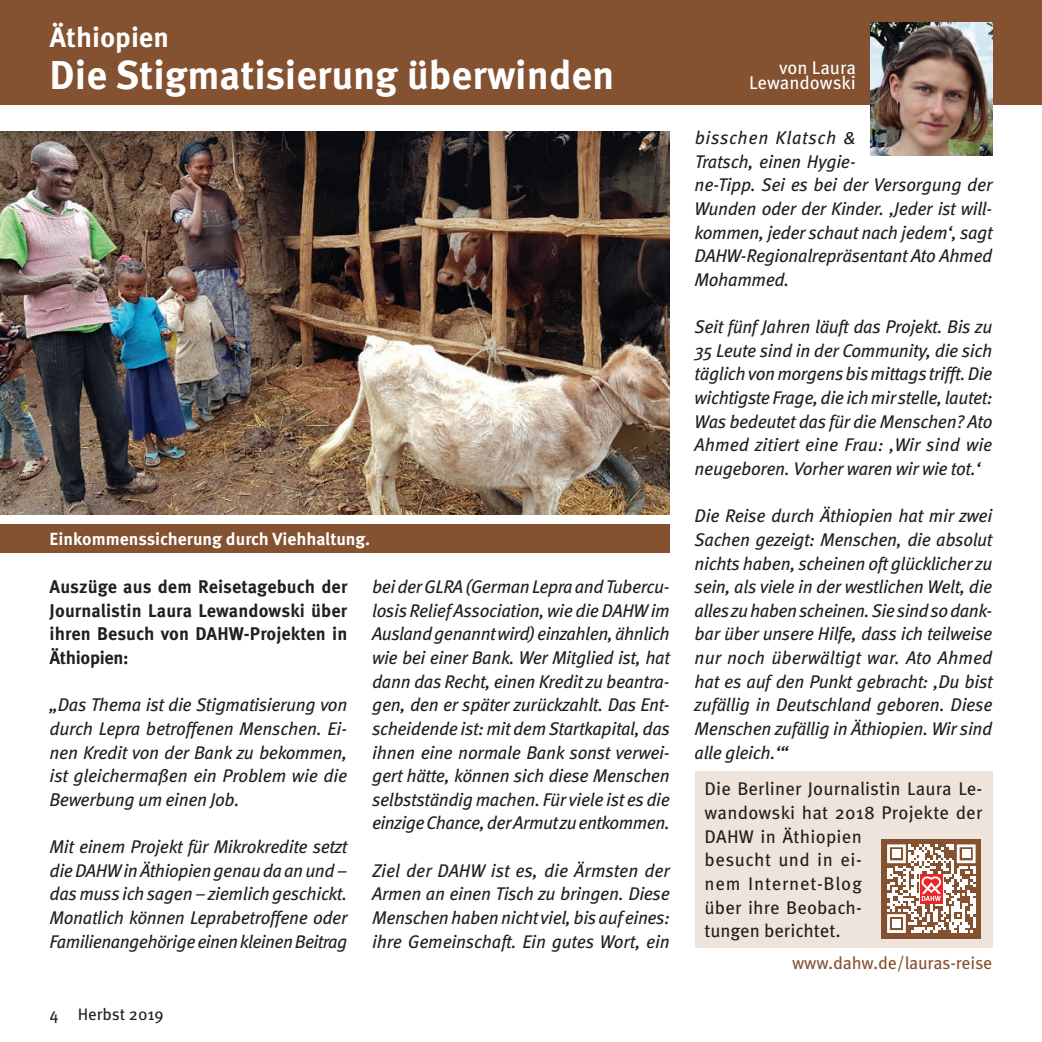
<style>
.page{position:relative;width:1042px;height:1042px;background:#fff}
.page>*{position:absolute;margin:0;border:0;box-sizing:border-box;transform-origin:0 0}
.t1{font:700 40.25px "Meta OT";color:#fff}
.t2{font:700 28px "Meta OT";color:#fff}
.t3{font:italic 18.38px/23.6px "Meta OT";letter-spacing:-.02em;color:#231f20;text-align:justify}
.t4{font:18.38px/23.6px "Meta OT";letter-spacing:.005em;color:#231f20}
.t5{font:700 18.38px/23.6px "Meta OT";color:#231f20;text-align:justify}
.t6{font:18.38px/15.8px "Meta OT";color:#fff;text-align:right}
.t7{font:700 17.5px "Meta OT";color:#fff}
.t8{font:17.5px "Meta OT";letter-spacing:-.01em;color:#855231}
.t9{font:16.62px "Meta OT";color:#231f20}
</style>
<div class="page">
<div style="left:694px;top:771px;width:298px;height:176px;background:#eee4db"></div>
<div style="left:0;top:0;width:1042px;height:104px;background:#855231"></div>
<div style="left:0;top:524px;width:670px;height:28px;background:#855231"></div>
<img style="left:0;top:131px;width:670px;height:383px">
<div style="left:882px;top:839px;width:99px;height:99px;background:#855231"></div>
<svg style="left:887px;top:844px;width:88px;height:89px"></svg>
<img style="left:871px;top:23px;width:121px;height:133px">
<h2 class="t2" style="left:50px;top:20px;width:121px">Äthiopien</h2>
<h1 class="t1" style="left:50px;top:50px;width:566px">Die Stigmatisierung überwinden</h1>
<p class="t7" style="left:50px;top:527px;width:322px">Einkommenssicherung durch Viehhaltung.</p>
<p class="t5" style="left:50px;top:575px;width:299px">Auszüge aus dem Reisetagebuch der Journalistin Laura Lewandowski über ihren Besuch von DAHW-Projekten in Äthiopien:</p>
<p class="t3" style="left:50px;top:694px;width:299px">„Das Thema ist die Stigmatisierung von durch Lepra betroffenen Menschen. Ei&shy;nen Kredit von der Bank zu bekommen, ist gleichermaßen ein Problem wie die Bewerbung um einen Job.</p>
<p class="t3" style="left:50px;top:835px;width:299px">Mit einem Projekt für Mikrokredite setzt die DAHW in Äthiopien genau da an und – das muss ich sagen – ziemlich geschickt.<br>Monatlich können Leprabetroffene oder Familienangehörige einen kleinen Beitrag</p>
<p class="t9" style="left:50px;top:1003px;width:116px">4 Herbst 2019</p>
<p class="t3" style="left:372px;top:575px;width:299px">bei der GLRA (German Lepra and Tubercu&shy;losis Relief Association, wie die DAHW im Ausland genannt wird) einzahlen, ähnlich wie bei einer Bank. Wer Mitglied ist, hat dann das Recht, einen Kredit zu beantra&shy;gen, den er später zurückzahlt. Das Ent&shy;scheidende ist: mit dem Startkapital, das ihnen eine normale Bank sonst verwei&shy;gert hätte, können sich diese Menschen selbstständig machen. Für viele ist es die einzige Chance, der Armut zu entkommen.</p>
<p class="t3" style="left:372px;top:859px;width:300px">Ziel der DAHW ist es, die Ärmsten der Armen an einen Tisch zu bringen. Diese Menschen haben nicht viel, bis auf eines: ihre Gemeinschaft. Ein gutes Wort, ein</p>
<p class="t6" style="left:749px;top:60px;width:108px">von Laura<br>Lewandowski</p>
<p class="t3" style="left:694px;top:127px;width:299px;text-align:left">bisschen Klatsch &amp;<br>Tratsch, einen Hygie-<br>ne-Tipp. Sei es bei der Versorgung der<br>Wunden oder der Kinder. ,Jeder ist will&shy;kommen, jeder schaut nach jedem‘, sagt<br>DAHW-Regionalrepräsentant Ato Ahmed<br>Mohammed.</p>
<p class="t3" style="left:694px;top:315px;width:299px">Seit fünf Jahren läuft das Projekt. Bis zu 35 Leute sind in der Community, die sich täglich von morgens bis mittags trifft. Die wichtigste Frage, die ich mir stelle, lautet:<br>Was bedeutet das für die Menschen? Ato Ahmed zitiert eine Frau: ,Wir sind wie neugeboren. Vorher waren wir wie tot.‘</p>
<p class="t3" style="left:694px;top:505px;width:299px">Die Reise durch Äthiopien hat mir zwei Sachen gezeigt: Menschen, die absolut nichts haben, scheinen oft glücklicher zu sein, als viele in der westlichen Welt, die alles zu haben scheinen. Sie sind so dank&shy;bar über unsere Hilfe, dass ich teilweise nur noch überwältigt war. Ato Ahmed hat es auf den Punkt gebracht: ,Du bist zufällig in Deutschland geboren. Diese Menschen zufällig in Äthiopien. Wir sind alle gleich.‘“</p>
<p class="t4" style="left:704px;top:778px;width:279px">Die Berliner Journalistin Laura Le&shy;wandowski hat 2018 Projekte der<br>DAHW in Äthiopien<br>besucht und in ei-<br>nem Internet-Blog<br>über ihre Beobach-<br>tungen berichtet.</p>
<p class="t8" style="left:792px;top:952px;width:202px">www.dahw.de/lauras-reise</p>
</div>
